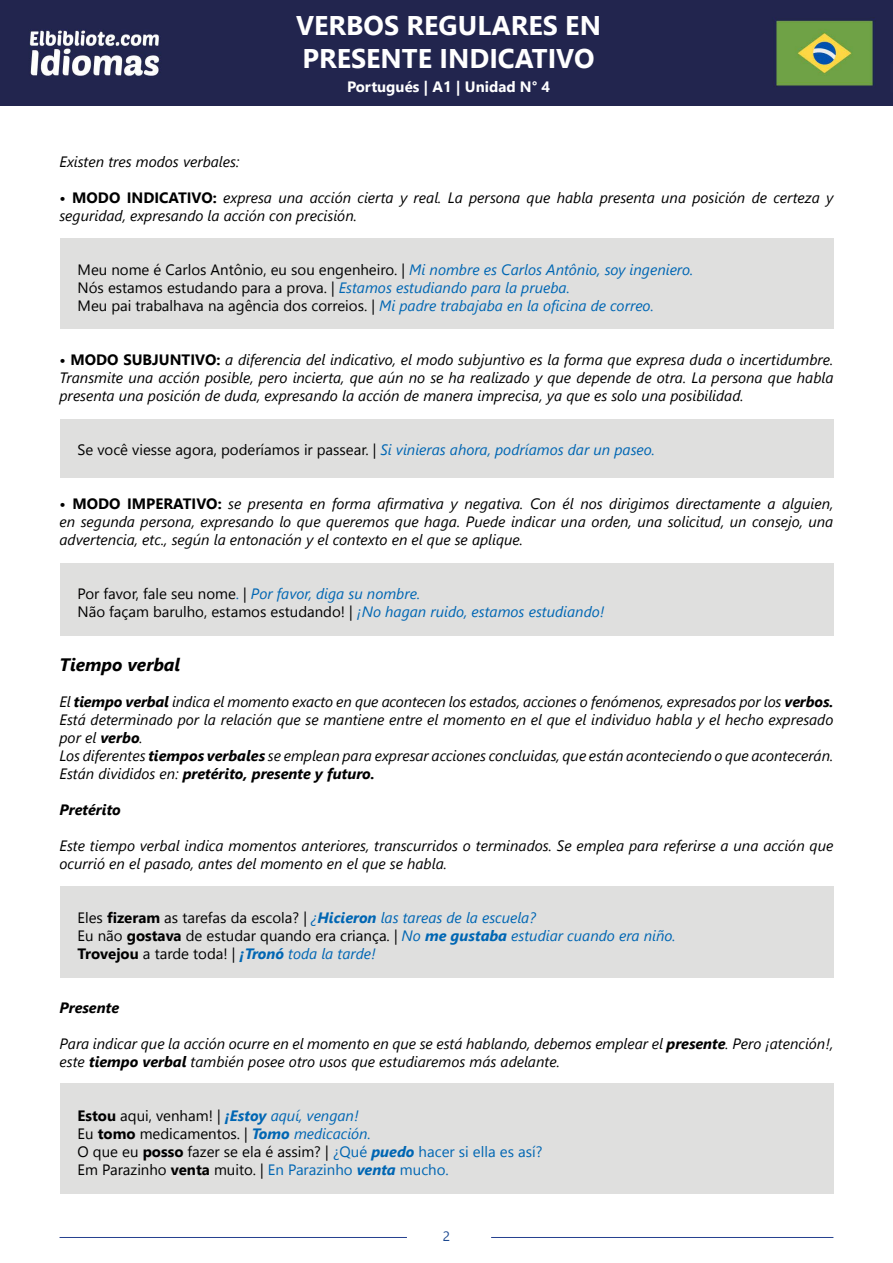
<style>
.page{position:relative;width:893px;height:1263px;background:#fff}
.page>*{position:absolute;margin:0;border:0;box-sizing:border-box;transform-origin:0 0}
.t1{font:700 27px/32.4px "Segoe UI";color:#fff}
.t2{font:italic 700 18px "Segoe UI";color:#000}
.t3{font:italic 15px/18px "Segoe UI";color:#000}
.t4{font:15px/18px "Segoe UI";color:#000}
.t5{font:700 15px "Segoe UI";color:#fff}
.t6{font:italic 700 15px "Segoe UI";color:#000}
.t7{font:13.5px "Segoe UI";color:#1a478f}
.s1{font-weight:700;font-style:normal}
.s2{font-style:italic;color:#0066b3}
.s3{color:#0066b3}
.s4{font-weight:700}
.s5{font-weight:700;font-style:italic;color:#0066b3}
</style>
<div class="page">
<img style="left:0;top:0;width:893px;height:105px">
<hr style="left:60px;top:1237px;width:347px;height:1px;background:#25408f">
<hr style="left:491px;top:1237px;width:342px;height:1px;background:#25408f">
<div style="left:60px;top:239px;width:773px;height:90px;background:#dfdfde"></div>
<div style="left:60px;top:419px;width:773px;height:58px;background:#dfdfde"></div>
<div style="left:60px;top:563px;width:773px;height:72px;background:#dfdfde"></div>
<div style="left:60px;top:887px;width:773px;height:91px;background:#dfdfde"></div>
<div style="left:60px;top:1083px;width:773px;height:110px;background:#dfdfde"></div>
<h1 class="t1" style="left:296px;top:9px;width:306px">VERBOS REGULARES EN<br>PRESENTE INDICATIVO</h1>
<p class="t5" style="left:347px;top:74px;width:205px">Portugués | A1 | Unidad N° 4</p>
<p class="t3" style="left:60px;top:152px;width:181px">Existen tres modos verbales:</p>
<p class="t3" style="left:60px;top:188px;width:775px"><span class="s1">• MODO INDICATIVO:</span> expresa una acción cierta y real. La persona que habla presenta una posición de certeza y seguridad, expresando la acción con precisión.</p>
<p class="t4" style="left:78px;top:260px;width:617px">Meu nome é Carlos Antônio, eu sou engenheiro. | <span class="s2">Mi nombre es Carlos Antônio, soy ingeniero.<br></span>Nós estamos estudando para a prova. | <span class="s2">Estamos estudiando para la prueba.<br></span>Meu pai trabalhava na agência dos correios. | <span class="s2">Mi padre trabajaba en la oficina de correo.</span></p>
<p class="t3" style="left:60px;top:350px;width:775px;text-align:justify"><span class="s1">• MODO SUBJUNTIVO:</span> a diferencia del indicativo, el modo subjuntivo es la forma que expresa duda o incertidumbre.<br>Transmite una acción posible, pero incierta, que aún no se ha realizado y que depende de otra. La persona que habla presenta una posición de duda, expresando la acción de manera imprecisa, ya que es solo una posibilidad.</p>
<p class="t4" style="left:78px;top:440px;width:579px">Se você viesse agora, poderíamos ir passear. | <span class="s2">Si vinieras ahora, podríamos dar un paseo.</span></p>
<p class="t3" style="left:60px;top:494px;width:775px;text-align:justify"><span class="s1">• MODO IMPERATIVO:</span> se presenta en forma afirmativa y negativa. Con él nos dirigimos directamente a alguien, en segunda persona, expresando lo que queremos que haga. Puede indicar una orden, una solicitud, un consejo, una advertencia, etc., según la entonación y el contexto en el que se aplique.</p>
<p class="t4" style="left:78px;top:584px;width:529px">Por favor, fale seu nome<span class="s3">.</span> | <span class="s2">Por favor, diga su nombre.<br></span>Não façam barulho, estamos estudando! | <span class="s2">¡No hagan ruido, estamos estudiando!</span></p>
<p class="t2" style="left:60px;top:652px;width:122px">Tiempo verbal</p>
<p class="t3" style="left:60px;top:692px;width:775px">El <span class="s4">tiempo verbal</span> indica el momento exacto en que acontecen los estados, acciones o fenómenos, expresados por los <span class="s4">verbos.<br></span>Está determinado por la relación que se mantiene entre el momento en el que el individuo habla y el hecho expresado por el <span class="s4">verbo</span>.<br>Los diferentes <span class="s4">tiempos verbales</span> se emplean para expresar acciones concluidas, que están aconteciendo o que acontecerán.<br>Están divididos en: <span class="s4">pretérito, presente y futuro.</span></p>
<p class="t6" style="left:60px;top:799px;width:63px">Pretérito</p>
<p class="t3" style="left:60px;top:836px;width:775px">Este tiempo verbal indica momentos anteriores, transcurridos o terminados. Se emplea para referirse a una acción que ocurrió en el pasado, antes del momento en el que se habla.</p>
<p class="t4" style="left:78px;top:908px;width:600px">Eles <span class="s4">fizeram</span> as tarefas da escola? | <span class="s2">¿</span><span class="s5">Hicieron</span> <span class="s2">las tareas de la escuela?<br></span>Eu não <span class="s4">gostava</span> de estudar quando era criança. | <span class="s2">No</span> <span class="s5">me gustaba</span> <span class="s2">estudiar cuando era niño.<br></span><span class="s4">Trovejou</span> a tarde toda! | <span class="s5">¡Tronó</span> <span class="s2">toda la tarde!</span></p>
<p class="t6" style="left:60px;top:997px;width:61px">Presente</p>
<p class="t3" style="left:60px;top:1034px;width:775px">Para indicar que la acción ocurre en el momento en que se está hablando, debemos emplear el <span class="s4">presente</span>. Pero ¡atención!, este <span class="s4">tiempo verbal</span> también posee otro usos que estudiaremos más adelante.</p>
<p class="t4" style="left:78px;top:1106px;width:466px"><span class="s4">Estou</span> aqui, venham! | <span class="s5">¡Estoy</span> <span class="s2">aquí, vengan!<br></span>Eu <span class="s4">tomo</span> medicamentos. | <span class="s5">Tomo</span> <span class="s2">medicación.<br></span>O que eu <span class="s4">posso</span> fazer se ela é assim? | <span class="s3">¿Qué</span> <span class="s5">puedo</span> <span class="s3">hacer si ella es así?<br></span>Em Parazinho <span class="s4">venta</span> muito. | <span class="s3">En Parazinho</span> <span class="s5">venta</span> <span class="s3">mucho.</span></p>
<p class="t7" style="left:443px;top:1225px;width:9px">2</p>
</div>
